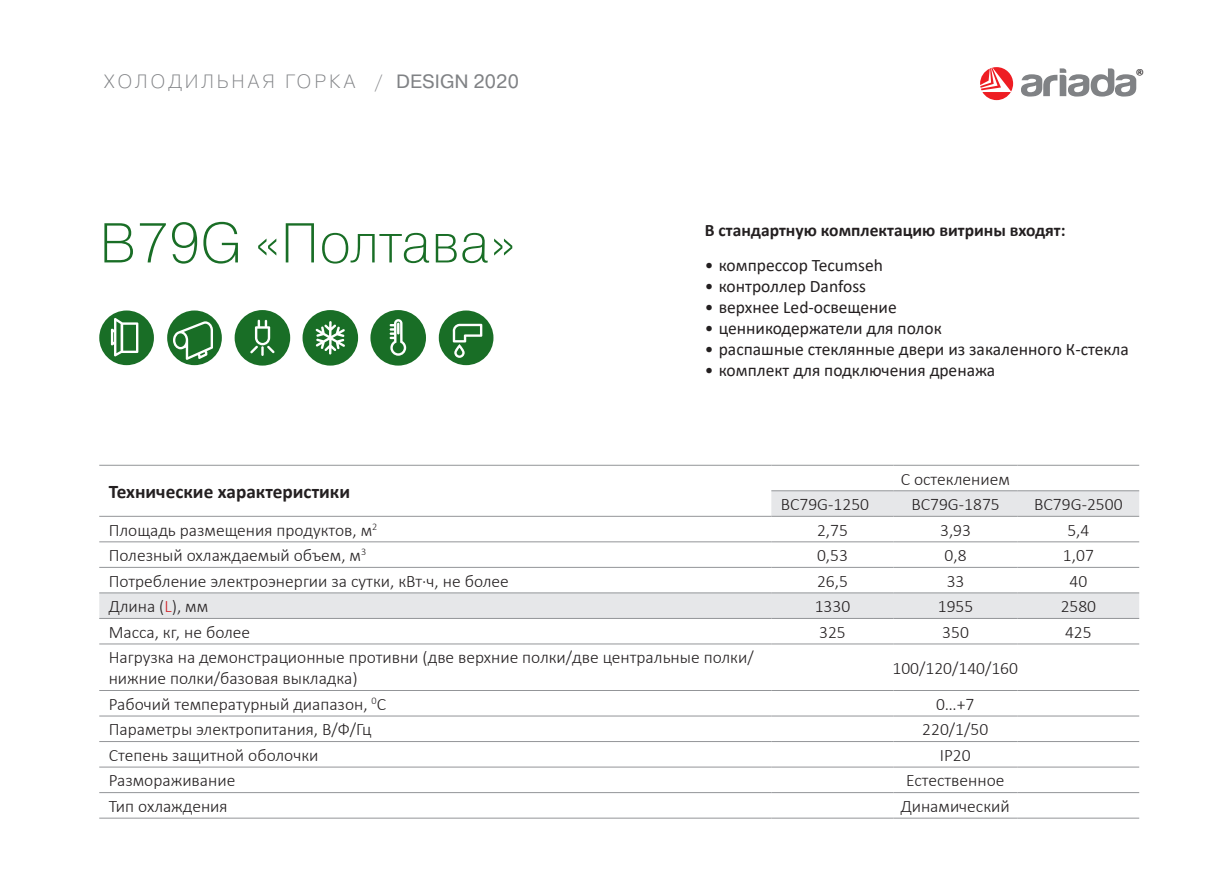
<style>
.page{position:relative;width:1216px;height:893px;background:#fff}
.page>*{position:absolute;margin:0;border:0;box-sizing:border-box;transform-origin:0 0}
.t1{font:200 56px "Pragmatica";color:#196e26}
.t2{font:200 19.25px "Pragmatica";letter-spacing:.15em;color:#808285}
.t3{font:700 19.25px "Calibri";color:#231f20}
.t4{font:300 17.5px/21px "Calibri";color:#231f20}
.t5{font:17.5px "Calibri";color:#231f20}
.t6{font:700 17.5px "Calibri";color:#231f20}
.s1{font-weight:400}
.s2{color:#d1232a}
</style>
<div class="page">
<svg style="left:99px;top:491px;width:1040px;height:127px"></svg>
<hr style="left:99px;top:465px;width:672px;height:1px;background:#939598">
<hr style="left:771px;top:465px;width:122px;height:1px;background:#939598">
<hr style="left:893px;top:465px;width:124px;height:1px;background:#939598">
<hr style="left:1017px;top:465px;width:122px;height:1px;background:#939598">
<hr style="left:771px;top:490px;width:122px;height:1px;background:#939598">
<hr style="left:893px;top:490px;width:124px;height:1px;background:#939598">
<hr style="left:1017px;top:490px;width:122px;height:1px;background:#939598">
<hr style="left:99px;top:516px;width:672px;height:1px;background:#939598">
<hr style="left:771px;top:516px;width:122px;height:1px;background:#939598">
<hr style="left:893px;top:516px;width:124px;height:1px;background:#939598">
<hr style="left:1017px;top:516px;width:122px;height:1px;background:#939598">
<hr style="left:99px;top:541px;width:672px;height:1px;background:#939598">
<hr style="left:771px;top:541px;width:122px;height:1px;background:#939598">
<hr style="left:893px;top:541px;width:124px;height:1px;background:#939598">
<hr style="left:1017px;top:541px;width:122px;height:1px;background:#939598">
<hr style="left:99px;top:567px;width:672px;height:1px;background:#939598">
<hr style="left:771px;top:567px;width:122px;height:1px;background:#939598">
<hr style="left:893px;top:567px;width:124px;height:1px;background:#939598">
<hr style="left:1017px;top:567px;width:122px;height:1px;background:#939598">
<hr style="left:99px;top:592px;width:672px;height:1px;background:#939598">
<hr style="left:771px;top:592px;width:122px;height:1px;background:#939598">
<hr style="left:893px;top:592px;width:124px;height:1px;background:#939598">
<hr style="left:1017px;top:592px;width:122px;height:1px;background:#939598">
<hr style="left:99px;top:618px;width:672px;height:1px;background:#939598">
<hr style="left:771px;top:618px;width:122px;height:1px;background:#939598">
<hr style="left:893px;top:618px;width:124px;height:1px;background:#939598">
<hr style="left:1017px;top:618px;width:122px;height:1px;background:#939598">
<hr style="left:99px;top:643px;width:672px;height:1px;background:#939598">
<hr style="left:771px;top:643px;width:122px;height:1px;background:#939598">
<hr style="left:893px;top:643px;width:124px;height:1px;background:#939598">
<hr style="left:1017px;top:643px;width:122px;height:1px;background:#939598">
<hr style="left:99px;top:690px;width:672px;height:1px;background:#939598">
<hr style="left:771px;top:690px;width:122px;height:1px;background:#939598">
<hr style="left:893px;top:690px;width:124px;height:1px;background:#939598">
<hr style="left:1017px;top:690px;width:122px;height:1px;background:#939598">
<hr style="left:99px;top:716px;width:672px;height:1px;background:#939598">
<hr style="left:771px;top:716px;width:122px;height:1px;background:#939598">
<hr style="left:893px;top:716px;width:124px;height:1px;background:#939598">
<hr style="left:1017px;top:716px;width:122px;height:1px;background:#939598">
<hr style="left:99px;top:741px;width:672px;height:1px;background:#939598">
<hr style="left:771px;top:741px;width:122px;height:1px;background:#939598">
<hr style="left:893px;top:741px;width:124px;height:1px;background:#939598">
<hr style="left:1017px;top:741px;width:122px;height:1px;background:#939598">
<hr style="left:99px;top:767px;width:672px;height:1px;background:#939598">
<hr style="left:771px;top:767px;width:122px;height:1px;background:#939598">
<hr style="left:893px;top:767px;width:124px;height:1px;background:#939598">
<hr style="left:1017px;top:767px;width:122px;height:1px;background:#939598">
<hr style="left:99px;top:792px;width:672px;height:1px;background:#939598">
<hr style="left:771px;top:792px;width:122px;height:1px;background:#939598">
<hr style="left:893px;top:792px;width:124px;height:1px;background:#939598">
<hr style="left:1017px;top:792px;width:122px;height:1px;background:#939598">
<hr style="left:99px;top:818px;width:672px;height:1px;background:#939598">
<hr style="left:771px;top:818px;width:122px;height:1px;background:#939598">
<hr style="left:893px;top:818px;width:124px;height:1px;background:#939598">
<hr style="left:1017px;top:818px;width:122px;height:1px;background:#939598">
<svg style="left:1021px;top:68px;width:115px;height:29px"></svg>
<svg style="left:980px;top:67px;width:33px;height:33px"></svg>
<div style="left:302px;top:310px;width:56px;height:56px;background:#196e26;border-radius:50%"></div>
<svg style="left:315px;top:321px;width:30px;height:34px"></svg>
<div style="left:235px;top:310px;width:55px;height:56px;background:#196e26;border-radius:50%"></div>
<svg style="left:250px;top:320px;width:24px;height:36px"></svg>
<div style="left:370px;top:310px;width:56px;height:56px;background:#196e26;border-radius:50%"></div>
<svg style="left:389px;top:319px;width:17px;height:37px"></svg>
<div style="left:439px;top:310px;width:54px;height:55px;background:#196e26;border-radius:50%"></div>
<svg style="left:453px;top:324px;width:29px;height:34px"></svg>
<div style="left:167px;top:310px;width:55px;height:55px;background:#196e26;border-radius:50%"></div>
<svg style="left:173px;top:321px;width:40px;height:39px"></svg>
<div style="left:99px;top:310px;width:55px;height:55px;background:#196e26;border-radius:50%"></div>
<svg style="left:111px;top:318px;width:27px;height:38px"></svg>
<p class="t2" style="left:104px;top:69px;width:416px">ХОЛОДИЛЬНАЯ ГОРКА / <span class="s1">DESIGN 2020</span></p>
<p class="t5" style="left:1135px;top:63px;width:10px">®</p>
<p class="t1" style="left:99px;top:207px;width:418px">В79G «Полтава»</p>
<p class="t3" style="left:109px;top:478px;width:243px">Технические характеристики</p>
<p class="t6" style="left:704px;top:218px;width:362px">В стандартную комплектацию витрины входят:</p>
<p class="t5" style="left:704px;top:253px;width:180px">• компрессор Tecumseh</p>
<p class="t5" style="left:704px;top:274px;width:163px">• контроллер Danfoss</p>
<p class="t5" style="left:704px;top:295px;width:193px">• верхнее Led-освещение</p>
<p class="t5" style="left:704px;top:316px;width:238px">• ценникодержатели для полок</p>
<p class="t5" style="left:704px;top:337px;width:425px">• распашные стеклянные двери из закаленного К-стекла</p>
<p class="t5" style="left:704px;top:358px;width:292px">• комплект для подключения дренажа</p>
<p class="t4" style="left:900px;top:468px;width:111px">С остеклением</p>
<p class="t4" style="left:780px;top:494px;width:90px">ВС79G-1250</p>
<p class="t4" style="left:911px;top:494px;width:90px">ВС79G-1875</p>
<p class="t4" style="left:1034px;top:494px;width:90px">ВС79G-2500</p>
<p class="t4" style="left:109px;top:519px;width:270px">Площадь размещения продуктов, м<sup>2</sup></p>
<p class="t4" style="left:817px;top:519px;width:32px">2,75</p>
<p class="t4" style="left:940px;top:519px;width:32px">3,93</p>
<p class="t4" style="left:1067px;top:519px;width:24px">5,4</p>
<p class="t4" style="left:109px;top:545px;width:259px">Полезный охлаждаемый объем, м<sup>3</sup></p>
<p class="t4" style="left:817px;top:545px;width:32px">0,53</p>
<p class="t4" style="left:944px;top:545px;width:24px">0,8</p>
<p class="t4" style="left:1062px;top:545px;width:32px">1,07</p>
<p class="t4" style="left:109px;top:570px;width:401px">Потребление электроэнергии за сутки, кВт·ч, не более</p>
<p class="t4" style="left:817px;top:570px;width:32px">26,5</p>
<p class="t4" style="left:946px;top:570px;width:19px">33</p>
<p class="t4" style="left:1069px;top:570px;width:19px">40</p>
<p class="t4" style="left:109px;top:596px;width:101px">Длина (<span class="s2">L</span>), мм</p>
<p class="t4" style="left:814px;top:596px;width:37px">1330</p>
<p class="t4" style="left:937px;top:596px;width:37px">1955</p>
<p class="t4" style="left:1060px;top:596px;width:37px">2580</p>
<p class="t4" style="left:109px;top:621px;width:143px">Масса, кг, не более</p>
<p class="t4" style="left:819px;top:621px;width:28px">325</p>
<p class="t4" style="left:942px;top:621px;width:28px">350</p>
<p class="t4" style="left:1065px;top:621px;width:28px">425</p>
<p class="t4" style="left:109px;top:647px;width:646px">Нагрузка на демонстрационные противни (две верхние полки/две центральные полки/ нижние полки/базовая выкладка)</p>
<p class="t4" style="left:892px;top:657px;width:127px">100/120/140/160</p>
<p class="t4" style="left:109px;top:693px;width:279px">Рабочий температурный диапазон, <sup>0</sup>С</p>
<p class="t4" style="left:936px;top:693px;width:40px">0…+7</p>
<p class="t4" style="left:109px;top:719px;width:264px">Параметры электропитания, В/Ф/Гц</p>
<p class="t4" style="left:922px;top:719px;width:67px">220/1/50</p>
<p class="t4" style="left:109px;top:744px;width:211px">Степень защитной оболочки</p>
<p class="t4" style="left:939px;top:744px;width:32px">IP20</p>
<p class="t4" style="left:109px;top:770px;width:128px">Размораживание</p>
<p class="t4" style="left:906px;top:770px;width:100px">Естественное</p>
<p class="t4" style="left:109px;top:795px;width:120px">Тип охлаждения</p>
<p class="t4" style="left:900px;top:795px;width:111px">Динамический</p>
</div>
